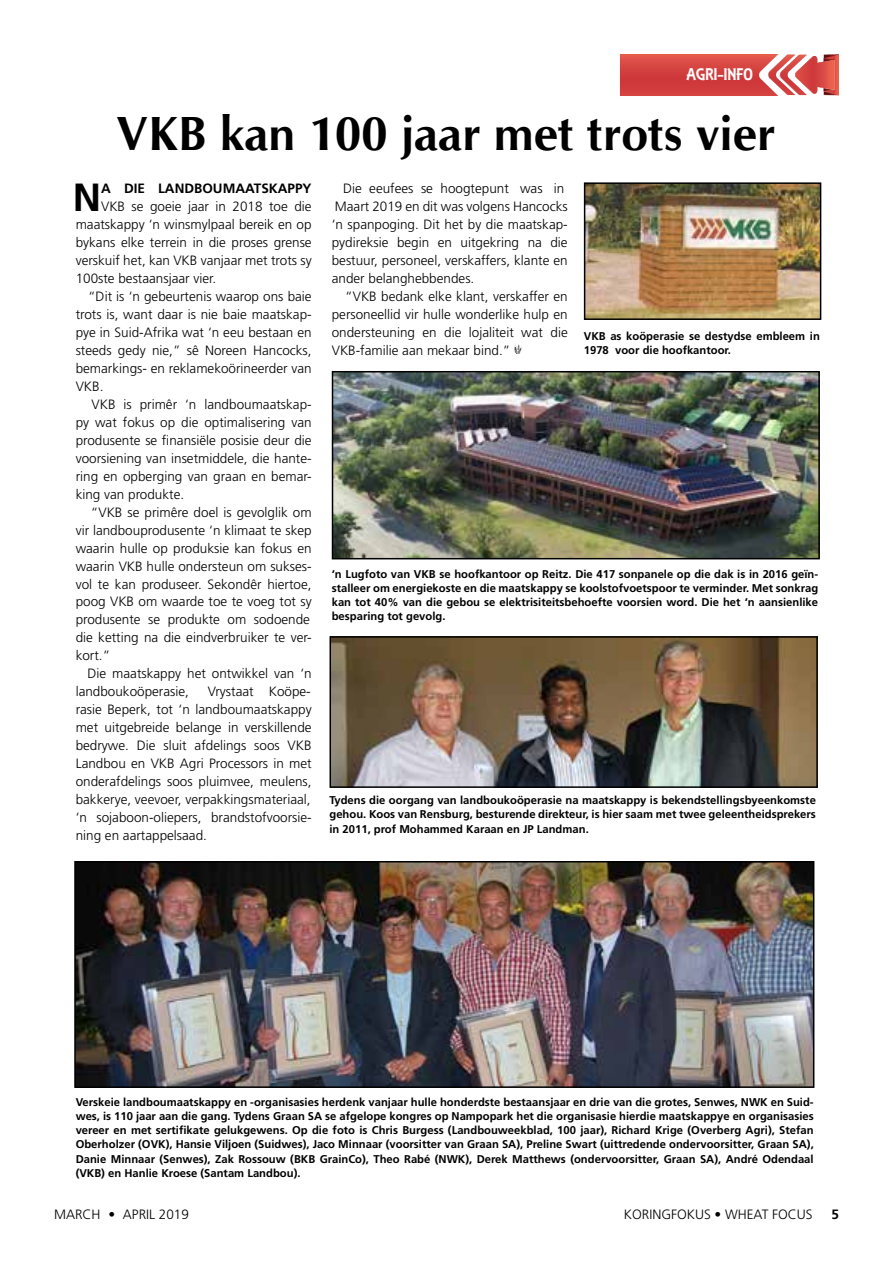
<style>
.page{position:relative;width:893px;height:1263px;background:#fff}
.page>*{position:absolute;margin:0;border:0;box-sizing:border-box;transform-origin:0 0}
.t1{font:700 48px "CG Omega";color:#000}
.t2{font:700 39.3px "Frutiger LT Std";color:#000}
.t3{font:18px "ARESSENCE";color:#fff}
.t4{font:300 13.5px/18px "Frutiger LT Std";color:#000;text-align:justify}
.t5{font:700 13.5px "Frutiger LT Std";color:#000}
.t6{font:700 11.25px/14.2px "Frutiger LT Std";color:#000;text-align:justify}
</style>
<div class="page">
<svg style="left:620px;top:54px;width:219px;height:42px;background:#d95956"></svg>
<img style="left:335px;top:374px;width:482px;height:182px">
<div style="left:332px;top:371px;width:488px;height:188px;border:2px solid #000"></div>
<img style="left:332px;top:639px;width:483px;height:146px">
<div style="left:329px;top:636px;width:489px;height:152px;border:2px solid #000"></div>
<img style="left:587px;top:185px;width:231px;height:132px">
<div style="left:584px;top:182px;width:237px;height:138px;border:2px solid #000"></div>
<img style="left:77px;top:864px;width:734px;height:221px">
<div style="left:74px;top:861px;width:740px;height:227px;border:2px solid #000"></div>
<svg style="left:514px;top:344px;width:8px;height:10px"></svg>
<h3 class="t3" style="left:686px;top:64px;width:68px">AGRI-INFO</h3>
<h1 class="t1" style="left:116px;top:103px;width:661px">VKB kan 100 jaar met trots vier</h1>
<h2 class="t2" style="left:73px;top:174px;width:30px">N</h2>
<p class="t5" style="left:101px;top:180px;width:212px">A DIE LANDBOUMAATSKAPPY</p>
<p class="t4" style="left:76px;top:197px;width:237px;text-indent:25px">VKB se goeie jaar in 2018 toe die maatskappy ‘n winsmylpaal bereik en op bykans elke terrein in die proses grense verskuif het, kan VKB vanjaar met trots sy 100ste bestaansjaar vier.</p>
<p class="t4" style="left:76px;top:287px;width:237px;text-indent:12px">“Dit is ‘n gebeurtenis waarop ons baie trots is, want daar is nie baie maatskap&shy;pye in Suid-Afrika wat ‘n eeu bestaan en steeds gedy nie,” sê Noreen Hancocks, bemarkings- en reklamekoörineerder van VKB.</p>
<p class="t4" style="left:76px;top:395px;width:237px;text-indent:16px">VKB is primêr ‘n landboumaatskap&shy;py wat fokus op die optimalisering van produsente se finansiële posisie deur die voorsiening van insetmiddele, die hante&shy;ring en opberging van graan en bemar&shy;king van produkte.</p>
<p class="t4" style="left:76px;top:503px;width:237px;text-align:left;text-indent:15px">“VKB se primêre doel is gevolglik om vir landbouprodusente ‘n klimaat te skep waarin hulle op produksie kan fokus en waarin VKB hulle ondersteun om sukses&shy;vol te kan produseer. Sekondêr hiertoe, poog VKB om waarde toe te voeg tot sy produsente se produkte om sodoende die ketting na die eindverbruiker te ver&shy;kort.”</p>
<p class="t4" style="left:76px;top:665px;width:237px;text-indent:12px">Die maatskappy het ontwikkel van ‘n landboukoöperasie,</p>
<p class="t4" style="left:76px;top:683px;width:237px;text-indent:132px">Vrystaat Koöpe&shy;rasie Beperk, tot ‘n landboumaatskappy met uitgebreide belange in verskillende bedrywe. Die sluit afdelings soos VKB Landbou en VKB Agri Processors in met onderafdelings soos pluimvee, meulens, bakkerye, veevoer, verpakkingsmateriaal, ‘n sojaboon-oliepers, brandstofvoorsie&shy;ning en aartappelsaad.</p>
<p class="t4" style="left:332px;top:179px;width:237px;text-align:left;text-indent:11px">Die eeufees se hoogtepunt was in Maart 2019 en dit was volgens Hancocks ‘n spanpoging. Dit het by die maatskap&shy;pydireksie begin en uitgekring na die bestuur, personeel, verskaffers, klante en ander belanghebbendes.</p>
<p class="t4" style="left:332px;top:287px;width:237px;text-indent:13px">“VKB bedank elke klant, verskaffer en personeellid vir hulle wonderlike hulp en ondersteuning en die lojaliteit wat die VKB-familie aan mekaar bind.”</p>
<p class="t6" style="left:584px;top:329px;width:237px">VKB as koöperasie se destydse embleem in<br>1978 voor die hoofkantoor.</p>
<p class="t6" style="left:332px;top:567px;width:488px">‘n Lugfoto van VKB se hoofkantoor op Reitz. Die 417 sonpanele op die dak is in 2016 geïn&shy;stalleer om energiekoste en die maatskappy se koolstofvoetspoor te verminder. Met sonkrag kan tot 40% van die gebou se elektrisiteitsbehoefte voorsien word. Die het ‘n aansienlike besparing tot gevolg.</p>
<p class="t6" style="left:329px;top:793px;width:488px">Tydens die oorgang van landboukoöperasie na maatskappy is bekendstellingsbyeenkomste gehou. Koos van Rensburg, besturende direkteur, is hier saam met twee geleentheidsprekers in 2011, prof Mohammed Karaan en JP Landman.</p>
<p class="t6" style="left:76px;top:1095px;width:740px">Verskeie landboumaatskappy en -organisasies herdenk vanjaar hulle honderdste bestaansjaar en drie van die grotes, Senwes, NWK en Suid&shy;wes, is 110 jaar aan die gang. Tydens Graan SA se afgelope kongres op Nampopark het die organisasie hierdie maatskappye en organisasies vereer en met sertifikate gelukgewens. Op die foto is Chris Burgess (Landbouweekblad, 100 jaar), Richard Krige (Overberg Agri), Stefan Oberholzer (OVK), Hansie Viljoen (Suidwes), Jaco Minnaar (voorsitter van Graan SA), Preline Swart (uittredende ondervoorsitter, Graan SA), Danie Minnaar (Senwes), Zak Rossouw (BKB GrainCo), Theo Rabé (NWK), Derek Matthews (ondervoorsitter, Graan SA), André Odendaal (VKB) en Hanlie Kroese (Santam Landbou).</p>
<p class="t4" style="left:54px;top:1205px;width:136px">MARCH • APRIL 2019</p>
<p class="t4" style="left:624px;top:1205px;width:190px">KORINGFOKUS • WHEAT FOCUS</p>
<p class="t5" style="left:831px;top:1206px;width:9px">5</p>
</div>
